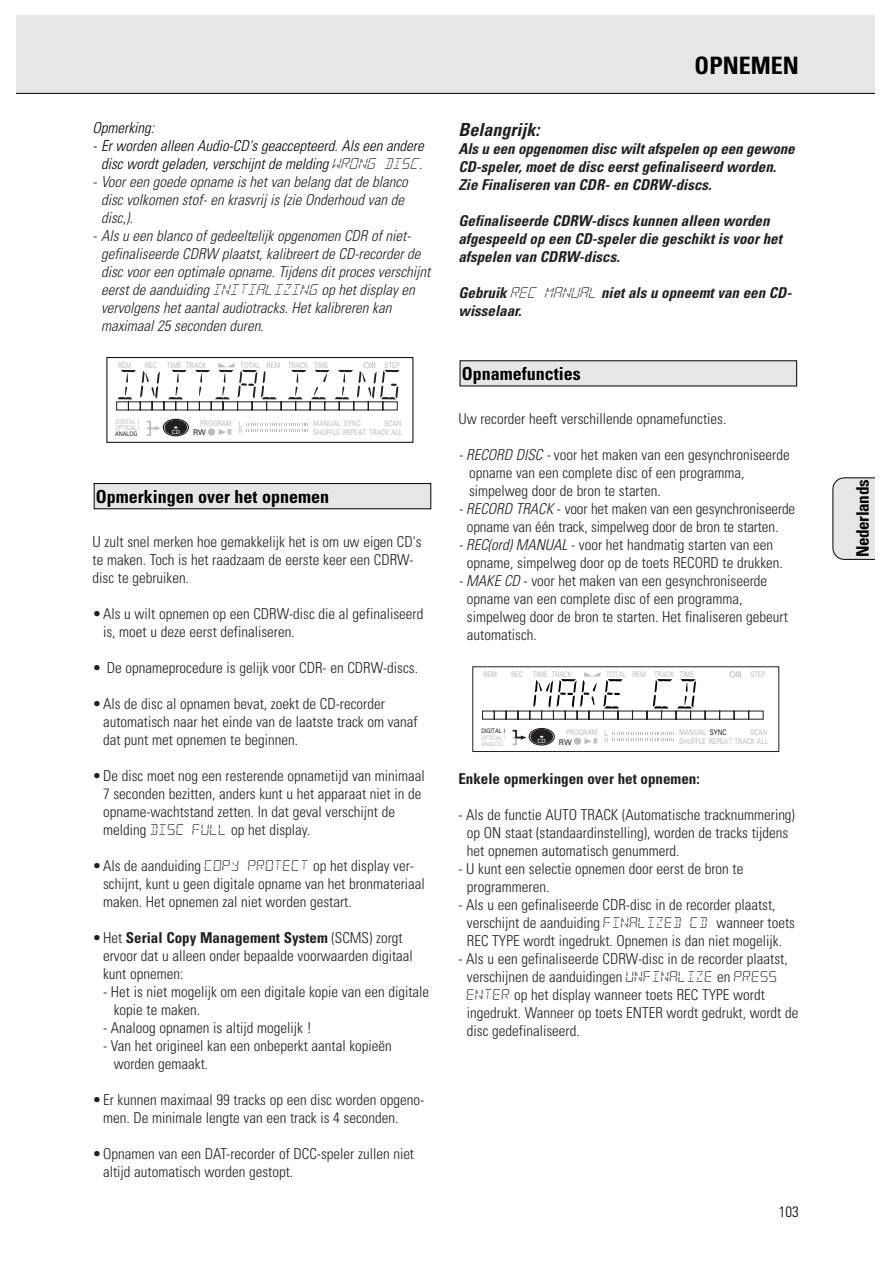
<style>
.page{position:relative;width:893px;height:1263px;background:#fff}
.page>*{position:absolute;margin:0;border:0;box-sizing:border-box;transform-origin:0 0}
.t1{font:700 condensed 24px "Univers";color:#000}
.t2{font:700 condensed 18px "Univers";color:#000}
.t3{font:italic 700 condensed 18px "Univers";color:#231f20}
.t4{font:700 condensed 17.25px "Univers";letter-spacing:-.025em;color:#000}
.t5{font:300 condensed 15px/18px "Univers";color:#231f20}
.t6{font:italic 300 condensed 15px/18px "Univers";color:#231f20}
.t7{font:italic 700 condensed 15px/18px "Univers";color:#231f20}
.t8{font:italic 300 condensed 15px/18px "Univers";color:#000;text-align:center}
.t9{font:700 condensed 15px "Univers";color:#231f20}
.t10{font:300 condensed 15px "Univers";color:#000}
.t11{font:7.8px "Univers";color:#231f20}
.t12{font:7.65px/9.1px "Univers";letter-spacing:-.015em;color:#bcbdc0;scale:.8 1}
.t13{font:6.3px/6.3px "Univers";letter-spacing:-.015em;color:#bcbdc0;text-align:justify;scale:.82 1}
.t14{font:5.85px "Univers";color:#fff}
.s1{font-family:"CDR99";font-weight:400;font-stretch:normal;color:#231f20}
.s2{color:#231f20}
.s3{font-family:"CDR99";font-weight:400;font-stretch:normal}
.s4{font-size:6.15px}
.s5{font-weight:700}
.s6{font-style:italic}
.s7{font-size:6.15px;color:#231f20}
</style>
<div class="page">
<div style="left:16px;top:15px;width:858px;height:79px;background:#e6e6e6"></div>
<svg style="left:832px;top:478px;width:42px;height:82px;background:#ddd"></svg>
<div style="left:530px;top:729px;width:23px;height:15px;background:#231f20;border:1px solid #231f20;border-radius:50%"></div>
<div style="left:528px;top:728px;width:26px;height:18px;border:1px solid #231f20;border-radius:50%"></div>
<svg style="left:584px;top:738px;width:13px;height:6px"></svg>
<div style="left:573px;top:737px;width:8px;height:8px;background:#bcbdc0;border-radius:50%"></div>
<svg style="left:604px;top:730px;width:68px;height:13px"></svg>
<svg style="left:482px;top:671px;width:282px;height:49px"></svg>
<svg style="left:512px;top:729px;width:14px;height:17px"></svg>
<div style="left:472px;top:667px;width:307px;height:85px;border:1px solid #231f20"></div>
<div style="left:460px;top:361px;width:336px;height:25px;background:#e6e6e6"></div>
<div style="left:94px;top:484px;width:336px;height:25px;background:#e6e6e6"></div>
<div style="left:94px;top:483px;width:337px;height:26px;border:1px solid #000"></div>
<div style="left:164px;top:420px;width:23px;height:15px;background:#231f20;border:1px solid #231f20;border-radius:50%"></div>
<div style="left:163px;top:419px;width:26px;height:17px;border:1px solid #231f20;border-radius:50%"></div>
<svg style="left:146px;top:420px;width:14px;height:16px"></svg>
<svg style="left:218px;top:429px;width:13px;height:6px"></svg>
<div style="left:208px;top:428px;width:7px;height:8px;background:#bcbdc0;border-radius:50%"></div>
<svg style="left:239px;top:421px;width:69px;height:13px"></svg>
<svg style="left:116px;top:362px;width:283px;height:49px"></svg>
<div style="left:107px;top:357px;width:306px;height:85px;border:1px solid #000"></div>
<p class="t8" style="left:92px;top:120px;width:66px">Opmerking:</p>
<p class="t8" style="left:92px;top:138px;width:336px">- Erworden alleen Audio-CD's geaccepteerd.Als een andere disc wordtgeladen,verschijntde melding <span class="s1">WRONG DISC</span> <span class="s2">.</span></p>
<p class="t6" style="left:101px;top:174px;width:311px;text-indent:-9px">- Vooreen goede opname is hetvan belang datde blanco disc volkomen stof-en krasvrij is (zie Onderhoud van de disc,).</p>
<p class="t6" style="left:101px;top:228px;width:334px;text-indent:-9px">- Als u een blanco ofgedeeltelijk opgenomen CDR ofniet&shy;gefinaliseerde CDRW plaatst,kalibreertde CD-recorderde disc vooreen optimale opname.Tijdens ditproces verschijnt eerstde aanduiding <span class="s3">INITIAL IZING</span> op hetdisplay en vervolgens hetaantalaudiotracks.Hetkalibreren kan maximaal25 seconden duren.</p>
<p class="t12" style="left:118px;top:361px;width:18px">REM</p>
<p class="t12" style="left:145px;top:361px;width:16px">REC</p>
<p class="t12" style="left:167px;top:361px;width:51px">TIME TRACK</p>
<p class="t12" style="left:240px;top:361px;width:112px">TOTAL REM TRACK TIME</p>
<p class="t12" style="left:384px;top:361px;width:20px">STEP</p>
<p class="t13" style="left:115px;top:419px;width:31px">DIGITAL <span class="s4">I </span>OPTICAL <span class="s4">I </span><span class="s2">ANALOG</span></p>
<p class="t14" style="left:172px;top:429px;width:10px">CD</p>
<p class="t12" style="left:200px;top:419px;width:41px">PROGRAM</p>
<p class="t12" style="left:313px;top:419px;width:113px">MANUAL SYNC<br>SHUFFLE REPEAT TRACK ALL</p>
<p class="t12" style="left:384px;top:419px;width:23px">SCAN</p>
<p class="t11" style="left:193px;top:430px;width:14px">RW</p>
<p class="t2" style="left:96px;top:490px;width:235px">Opmerkingen over het opnemen</p>
<p class="t5" style="left:92px;top:534px;width:330px">U zult snel merken hoe gemakkelijk het is om uw eigen CD's te maken. Toch is het raadzaam de eerste keer een CDRW&shy;disc te gebruiken.</p>
<p class="t5" style="left:103px;top:606px;width:322px;text-indent:-11px">•Als u wilt opnemen op een CDRW-disc die al gefinaliseerd is, moet u deze eerst definaliseren.</p>
<p class="t5" style="left:92px;top:660px;width:327px">• De opnameprocedure is gelijk voor CDR- en CDRW-discs.</p>
<p class="t5" style="left:103px;top:696px;width:316px;text-indent:-11px">•Als de disc al opnamen bevat, zoekt de CD-recorder automatisch naar het einde van de laatste track om vanaf dat punt met opnemen te beginnen.</p>
<p class="t5" style="left:103px;top:768px;width:323px;text-indent:-11px">•De disc moet nog een resterende opnametijd van minimaal 7 seconden bezitten, anders kunt u het apparaat niet in de opname-wachtstand zetten. In dat geval verschijnt de melding <span class="s3">DISC FULL</span> op het display.</p>
<p class="t5" style="left:103px;top:858px;width:323px;text-indent:-11px">•Als de aanduiding <span class="s3">COPY PROTECT</span> op het display ver&shy;schijnt, kunt u geen digitale opname van het bronmateriaal maken. Het opnemen zal niet worden gestart.</p>
<p class="t5" style="left:103px;top:930px;width:311px;text-indent:-11px">•Het <span class="s5">Serial Copy Management System</span> (SCMS) zorgt ervoor dat u alleen onder bepaalde voorwaarden digitaal kunt opnemen:</p>
<p class="t5" style="left:114px;top:984px;width:317px;text-indent:-11px">- Het is niet mogelijk om een digitale kopie van een digitale kopie te maken.</p>
<p class="t5" style="left:103px;top:1020px;width:210px">- Analoog opnamen is altijd mogelijk !</p>
<p class="t5" style="left:114px;top:1038px;width:279px;text-indent:-11px">- Van het origineel kan een onbeperkt aantal kopieën worden gemaakt.</p>
<p class="t5" style="left:103px;top:1092px;width:323px;text-indent:-11px">•Er kunnen maximaal 99 tracks op een disc worden opgeno&shy;men. De minimale lengte van een track is 4 seconden.</p>
<p class="t5" style="left:103px;top:1146px;width:312px;text-indent:-11px">•Opnamen van een DAT-recorder of DCC-speler zullen niet altijd automatisch worden gestopt.</p>
<h1 class="t1" style="left:694px;top:56px;width:106px">OPNEMEN</h1>
<p class="t3" style="left:458px;top:123px;width:86px">Belangrijk:</p>
<p class="t7" style="left:458px;top:141px;width:341px">Als u een opgenomen disc wiltafspelen op een gewone<br>CD-speler,moetde disc eerstgefinaliseerd worden.<br>Zie Finaliseren van CDR-en CDRW-discs.</p>
<p class="t7" style="left:458px;top:213px;width:328px">Gefinaliseerde CDRW-discs kunnen alleen worden afgespeeld op een CD-spelerdie geschiktis voorhet afspelen van CDRW-discs.</p>
<p class="t7" style="left:458px;top:285px;width:337px">Gebruik <span class="s3">REC MANUAL</span> nietals u opneemtvan een CD&shy;wisselaar.</p>
<p class="t2" style="left:461px;top:367px;width:120px">Opnamefuncties</p>
<p class="t5" style="left:458px;top:411px;width:269px">Uw recorder heeft verschillende opnamefuncties.</p>
<p class="t5" style="left:458px;top:447px;width:333px"><span class="s6">-RECORD DISC -</span>voor het maken van een gesynchroniseerde</p>
<p class="t5" style="left:469px;top:465px;width:277px">opname van een complete disc of een programma,</p>
<p class="t5" style="left:469px;top:483px;width:193px">simpelweg door de bron te starten.</p>
<p class="t5" style="left:458px;top:501px;width:338px"><span class="s6">-RECORD TRACK</span>- voor het maken van een gesynchroniseerde</p>
<p class="t5" style="left:467px;top:519px;width:313px">opname van één track, simpelweg door de bron te starten.</p>
<p class="t5" style="left:458px;top:537px;width:316px"><span class="s6">-REC(ord)MANUAL</span>- voor het handmatig starten van een</p>
<p class="t5" style="left:467px;top:555px;width:317px">opname, simpelweg door op de toets RECORD te drukken.</p>
<p class="t5" style="left:458px;top:573px;width:310px"><span class="s6">-MAKE CD</span> - voor het maken van een gesynchroniseerde</p>
<p class="t5" style="left:467px;top:591px;width:277px">opname van een complete disc of een programma,</p>
<p class="t5" style="left:467px;top:609px;width:322px">simpelweg door de bron te starten. Het finaliseren gebeurt</p>
<p class="t5" style="left:467px;top:627px;width:71px">automatisch.</p>
<p class="t12" style="left:483px;top:670px;width:18px">REM</p>
<p class="t12" style="left:511px;top:670px;width:16px">REC</p>
<p class="t12" style="left:533px;top:670px;width:51px">TIME TRACK</p>
<p class="t12" style="left:606px;top:670px;width:112px">TOTAL REM TRACK TIME</p>
<p class="t12" style="left:750px;top:670px;width:20px">STEP</p>
<p class="t13" style="left:481px;top:728px;width:31px"><span class="s2">DIGITAL</span> <span class="s7">I </span>OPTICAL <span class="s4">I </span>ANALOG</p>
<p class="t14" style="left:537px;top:739px;width:10px">CD</p>
<p class="t12" style="left:566px;top:729px;width:41px">PROGRAM</p>
<p class="t12" style="left:679px;top:729px;width:113px">MANUAL <span class="s2">SYNC<br></span>SHUFFLE REPEAT TRACK ALL</p>
<p class="t12" style="left:750px;top:729px;width:23px">SCAN</p>
<p class="t11" style="left:559px;top:739px;width:14px">RW</p>
<p class="t9" style="left:458px;top:773px;width:243px">Enkele opmerkingen over het opnemen:</p>
<p class="t5" style="left:467px;top:807px;width:329px;text-indent:-9px">- Als de functie AUTO TRACK (Automatische tracknummering) op ON staat (standaardinstelling), worden de tracks tijdens het opnemen automatisch genummerd.</p>
<p class="t5" style="left:467px;top:861px;width:278px;text-indent:-9px">- U kunt een selectie opnemen door eerst de bron te programmeren.</p>
<p class="t5" style="left:467px;top:897px;width:329px;text-indent:-9px">- Als u een gefinaliseerde CDR-disc in de recorder plaatst, verschijnt de aanduiding <span class="s3">FINALIZED CD</span> wanneer toets<br>REC TYPE wordt ingedrukt. Opnemen is dan niet mogelijk.</p>
<p class="t5" style="left:467px;top:951px;width:333px;text-indent:-9px">- Als u een gefinaliseerde CDRW-disc in de recorder plaatst, verschijnen de aanduidingen <span class="s3">UNFINALIZE</span> en <span class="s3">PRESS ENTER</span> op het display wanneer toets REC TYPE wordt ingedrukt. Wanneer op toets ENTER wordt gedrukt, wordt de disc gedefinaliseerd.</p>
<p class="t10" style="left:778px;top:1206px;width:21px">103</p>
<p class="t4" style="left:856px;top:557px;width:79px;rotate:-90deg">Nederlands</p>
</div>
